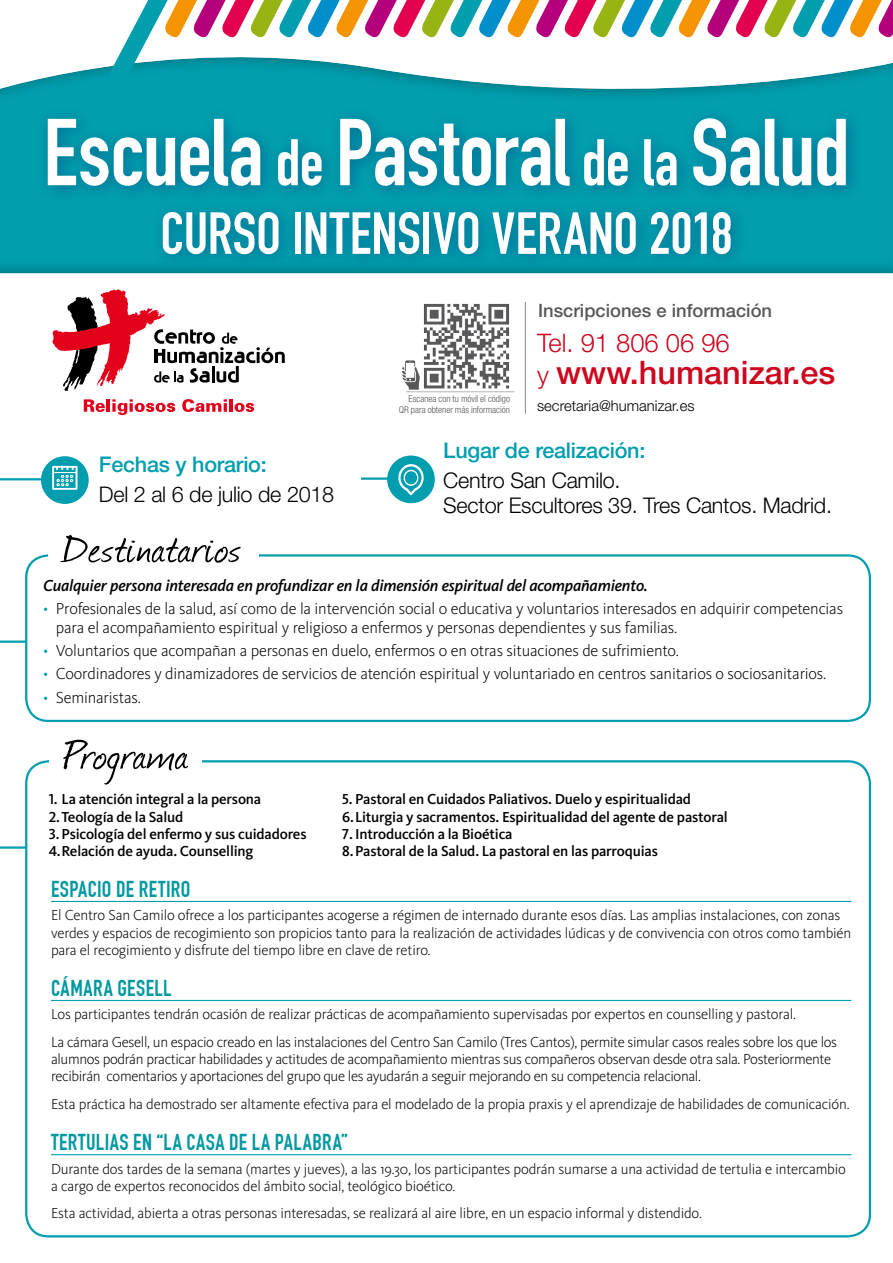
<style>
.page{position:relative;width:893px;height:1263px;background:#fff}
.page>*{position:absolute;margin:0;border:0;box-sizing:border-box;transform-origin:0 0}
.t1{font:93.3px "DIN Engschrift Std";color:#fff}
.t2{font:58.2px "DIN Engschrift Std";color:#fff}
.t3{font:48px "Journal";letter-spacing:.015em;color:#000;scale:1.1 1}
.t4{font:500 32.4px "Helvetica Neue";color:#cd071e}
.t5{font:300 25.5px "Helvetica Neue";color:#cd071e}
.t6{font:22.5px "DIN Engschrift Std";letter-spacing:.02em;color:#0098a1}
.t7{font:300 21.6px/24.9px "Helvetica Neue";letter-spacing:-.01em;color:#000}
.t8{font:500 21.6px "Helvetica Neue";letter-spacing:-.01em;color:#009eae}
.t9{font:500 18.3px "Helvetica Neue";color:#58585a}
.t10{font:300 16.5px/18.9px "Kievit";letter-spacing:-.01em;color:#000}
.t11{font:italic 500 16.5px "Kievit";letter-spacing:-.01em;color:#000}
.t12{font:300 15px/17.2px "Kievit";letter-spacing:-.01em;color:#000}
.t13{font:500 15px/17.2px "Kievit";letter-spacing:-.01em;color:#000}
.t14{font:300 14.85px "Helvetica Neue";color:#000}
.t15{font:300 condensed 9.45px/11.1px "Helvetica Neue";color:#58585a;text-align:right}
.s1{font-size:64.65px}
.s2{font-weight:300;font-size:25.5px}
.s3{color:#009eae}
.s4{font-family:"Kievit Medium SC";font-weight:400}
</style>
<div class="page">
<hr style="left:0;top:846px;width:61px;height:3px;background:#009eae">
<hr style="left:51px;top:901px;width:800px;height:1px;background:#009eae">
<hr style="left:51px;top:1000px;width:800px;height:1px;background:#009eae">
<hr style="left:51px;top:1154px;width:800px;height:1px;background:#009eae">
<hr style="left:0;top:640px;width:61px;height:3px;background:#009eae">
<div style="left:26px;top:555px;width:844px;height:166px;background:#fff;border-radius:22px"></div>
<div style="left:25px;top:554px;width:846px;height:168px;border:2px solid #009eae;border-radius:22px"></div>
<div style="left:0;top:57px;width:893px;height:217px;background:#000;opacity:.4"></div>
<hr style="left:525px;top:302px;width:1px;height:112px;background:#87888a">
<div style="left:37px;top:108px;width:826px;height:163px;background:#00618d;opacity:.75"></div>
<svg style="left:52px;top:289px;width:233px;height:102px"></svg>
<svg style="left:84px;top:399px;width:91px;height:16px"></svg>
<svg style="left:182px;top:399px;width:45px;height:13px"></svg>
<hr style="left:229px;top:399px;width:4px;height:13px;background:#e2001a">
<svg style="left:235px;top:403px;width:19px;height:9px"></svg>
<img style="left:424px;top:303px;width:85px;height:86px">
<svg style="left:402px;top:360px;width:18px;height:30px"></svg>
<hr style="left:406px;top:391px;width:108px;height:1px;background:#b1b3b4">
<svg style="left:101px;top:0;width:792px;height:137px"></svg>
<hr style="left:0;top:478px;width:74px;height:2px;background:#009eae">
<hr style="left:361px;top:477px;width:59px;height:3px;background:#009eae">
<div style="left:41px;top:456px;width:48px;height:48px;background:#009eae;border-radius:50%"></div>
<div style="left:387px;top:455px;width:48px;height:48px;background:#009eae;border-radius:50%"></div>
<svg style="left:52px;top:466px;width:26px;height:24px"></svg>
<svg style="left:398px;top:464px;width:26px;height:31px"></svg>
<div style="left:49px;top:515px;width:210px;height:55px;background:#fff"></div>
<h1 class="t1" style="left:43px;top:98px;width:808px">ESCUELA <span class="s1">DE</span> PASTORAL <span class="s1">DE LA</span> SALUD</h1>
<h2 class="t2" style="left:160px;top:199px;width:25px">CURSO</h2>
<h2 class="t2" style="left:292px;top:199px;width:271px">INTENSIVO VERANO</h2>
<h2 class="t2" style="left:649px;top:199px;width:85px">2018</h2>
<h3 class="t8" style="left:99px;top:452px;width:169px">Fechas y horario:</h3>
<h3 class="t7" style="left:99px;top:481px;width:237px">Del 2 al 6 de julio de 2018</h3>
<h3 class="t3" style="left:62px;top:515px;width:164px">Destinatarios</h3>
<p class="t15" style="left:399px;top:393px;width:113px">Escanea con tu móvil el código<br>QR para obtener más información</p>
<p class="t9" style="left:538px;top:300px;width:236px">Inscripciones e información</p>
<h3 class="t5" style="left:537px;top:327px;width:194px">Tel. 91 806 06 96</h3>
<h3 class="t4" style="left:537px;top:353px;width:300px"><span class="s2">y</span> www.humanizar.es</h3>
<p class="t14" style="left:537px;top:397px;width:159px">secretaria@humanizar.es</p>
<h3 class="t8" style="left:443px;top:437px;width:204px">Lugar de realización:</h3>
<h3 class="t7" style="left:443px;top:467px;width:390px">Centro San Camilo.<br>Sector Escultores 39. Tres Cantos. Madrid.</h3>
<p class="t11" style="left:43px;top:575px;width:606px">Cualquier persona interesada en profundizar en la dimensión espiritual del acompañamiento.</p>
<p class="t10" style="left:56px;top:599px;width:789px;text-indent:-13px"><span class="s3">•</span> Profesionales de la salud, así como de la intervención social o educativa y voluntarios interesados en adquirir competencias para el acompañamiento espiritual y religioso a enfermos y personas dependientes y sus familias.</p>
<p class="t10" style="left:43px;top:641px;width:637px"><span class="s3">•</span> Voluntarios que acompañan a personas en duelo, enfermos o en otras situaciones de sufrimiento.</p>
<p class="t10" style="left:43px;top:665px;width:785px"><span class="s3">•</span> Coordinadores y dinamizadores de servicios de atención espiritual y voluntariado en centros sanitarios o sociosanitarios.</p>
<p class="t10" style="left:43px;top:688px;width:99px"><span class="s3">•</span> Seminaristas.</p>
<h3 class="t3" style="left:63px;top:722px;width:115px">Programa</h3>
<p class="t13" style="left:49px;top:790px;width:259px"><span class="s4">1.</span> La atención integral a la persona <span class="s4">2</span>.Teología de la Salud<br><span class="s4">3</span>.Psicología del enfermo y sus cuidadores <span class="s4">4</span>.Relación de ayuda. Counselling</p>
<p class="t13" style="left:342px;top:790px;width:387px"><span class="s4">5</span>. Pastoral en Cuidados Paliativos. Duelo y espiritualidad<br><span class="s4">6</span>.Liturgia y sacramentos. Espiritualidad del agente de pastoral</p>
<p class="t13" style="left:342px;top:825px;width:317px"><span class="s4">7</span>. Introducción a la Bioética<br><span class="s4">8</span>.Pastoral de la Salud. La pastoral en las parroquias</p>
<h3 class="t6" style="left:51px;top:875px;width:141px">ESPACIO DE RETIRO</h3>
<p class="t12" style="left:51px;top:907px;width:802px">El Centro San Camilo ofrece a los participantes acogerse a régimen de internado durante esos días. Las amplias instalaciones, con zonas verdes y espacios de recogimiento son propicios tanto para la realización de actividades lúdicas y de convivencia con otros como también para el recogimiento y disfrute del tiempo libre en clave de retiro.</p>
<h3 class="t6" style="left:51px;top:974px;width:122px">CÁMARA GESELL</h3>
<p class="t12" style="left:51px;top:1001px;width:787px;line-height:27.6px">Los participantes tendrán ocasión de realizar prácticas de acompañamiento supervisadas por expertos en counselling y pastoral.<br>La cámara Gesell, un espacio creado en las instalaciones del Centro San Camilo (Tres Cantos), permite simular casos reales sobre los que los</p>
<p class="t12" style="left:51px;top:1051px;width:782px">alumnos podrán practicar habilidades y actitudes de acompañamiento mientras sus compañeros observan desde otra sala. Posteriormente recibirán comentarios y aportaciones del grupo que les ayudarán a seguir mejorando en su competencia relacional.</p>
<p class="t12" style="left:51px;top:1096px;width:800px">Esta práctica ha demostrado ser altamente efectiva para el modelado de la propia praxis y el aprendizaje de habilidades de comunicación.</p>
<h3 class="t6" style="left:51px;top:1129px;width:298px">TERTULIAS EN “LA CASA DE LA PALABRA”</h3>
<p class="t12" style="left:51px;top:1160px;width:796px">Durante dos tardes de la semana (martes y jueves), a las 19.30, los participantes podrán sumarse a una actividad de tertulia e intercambio a cargo de expertos reconocidos del ámbito social, teológico bioético.</p>
<p class="t12" style="left:51px;top:1205px;width:652px">Esta actividad, abierta a otras personas interesadas, se realizará al aire libre, en un espacio informal y distendido.</p>
</div>
